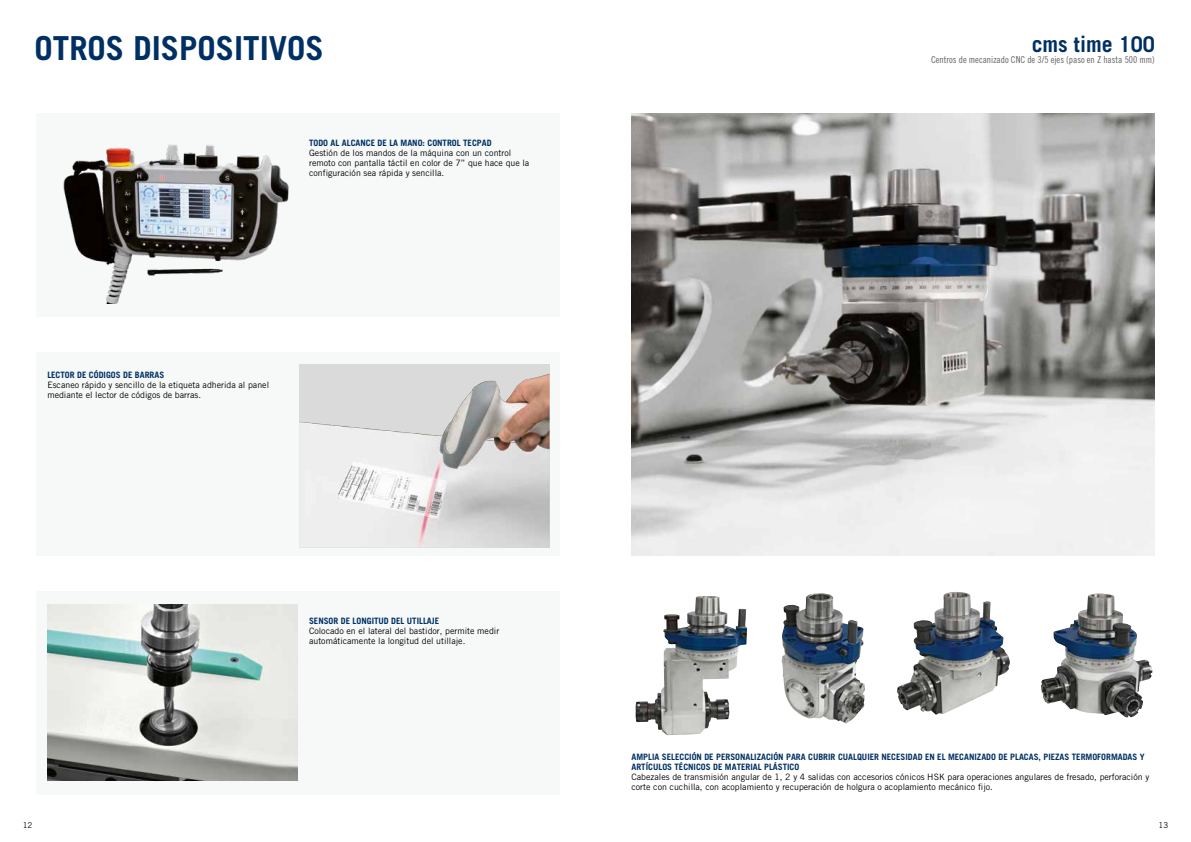
<style>
.page{position:relative;width:1191px;height:842px;background:#fff}
.page>*{position:absolute;margin:0;border:0;box-sizing:border-box;transform-origin:0 0}
.t1{font:700 33.1px "Trade Gothic LT Std";color:#003063}
.t2{font:700 21.7px "Trade Gothic LT Std";color:#003063}
.t3{font:9.6px "Trade Gothic LT Std Cn 18";color:#646363}
.t4{font:8.8px/10px "Trade Gothic LT Std";color:#000}
.t5{font:700 8.8px/10px "Trade Gothic LT Std";color:#003063}
.t6{font:8px "Trade Gothic LT Std";color:#000}
</style>
<div class="page">
<div style="left:36px;top:113px;width:523px;height:204px;background:#f7f9f9"></div>
<div style="left:36px;top:352px;width:523px;height:204px;background:#f7f9f9"></div>
<div style="left:36px;top:591px;width:523px;height:203px;background:#f7f9f9"></div>
<div style="left:299px;top:364px;width:250px;height:184px;background:#dadada"></div>
<img style="left:63px;top:144px;width:226px;height:160px">
<img style="left:47px;top:604px;width:251px;height:177px">
<img style="left:299px;top:374px;width:250px;height:174px">
<img style="left:631px;top:113px;width:524px;height:443px">
<img style="left:635px;top:596px;width:112px;height:139px">
<img style="left:781px;top:593px;width:84px;height:131px">
<img style="left:897px;top:592px;width:112px;height:123px">
<img style="left:1041px;top:594px;width:111px;height:124px">
<h1 class="t1" style="left:35px;top:28px;width:291px">OTROS DISPOSITIVOS</h1>
<p class="t5" style="left:309px;top:138px;width:184px">TODO AL ALCANCE DE LA MANO: CONTROL TECPAD</p>
<p class="t4" style="left:309px;top:148px;width:222px">Gestión de los mandos de la máquina con un control remoto con pantalla táctil en color de 7” que hace que la configuración sea rápida y sencilla.</p>
<p class="t5" style="left:47px;top:370px;width:118px">LECTOR DE CÓDIGOS DE BARRAS</p>
<p class="t4" style="left:47px;top:380px;width:223px">Escaneo rápido y sencillo de la etiqueta adherida al panel mediante el lector de códigos de barras.</p>
<p class="t5" style="left:309px;top:615px;width:132px">SENSOR DE LONGITUD DEL UTILLAJE</p>
<p class="t4" style="left:309px;top:625px;width:192px">Colocado en el lateral del bastidor, permite medir automáticamente la longitud del utillaje.</p>
<h2 class="t2" style="left:1031px;top:31px;width:125px">cms time 100</h2>
<p class="t3" style="left:931px;top:54px;width:225px">Centros de mecanizado CNC de 3/5 ejes (paso en Z hasta 500 mm)</p>
<p class="t5" style="left:631px;top:752px;width:515px">AMPLIA SELECCIÓN DE PERSONALIZACIÓN PARA CUBRIR CUALQUIER NECESIDAD EN EL MECANIZADO DE PLACAS, PIEZAS TERMOFORMADAS Y<br>ARTÍCULOS TÉCNICOS DE MATERIAL PLÁSTICO</p>
<p class="t4" style="left:631px;top:772px;width:519px">Cabezales de transmisión angular de 1, 2 y 4 salidas con accesorios cónicos HSK para operaciones angulares de fresado, perforación y corte con cuchilla, con acoplamiento y recuperación de holgura o acoplamiento mecánico fijo.</p>
<p class="t6" style="left:23px;top:820px;width:11px">12</p>
<p class="t6" style="left:1158px;top:820px;width:11px">13</p>
</div>
